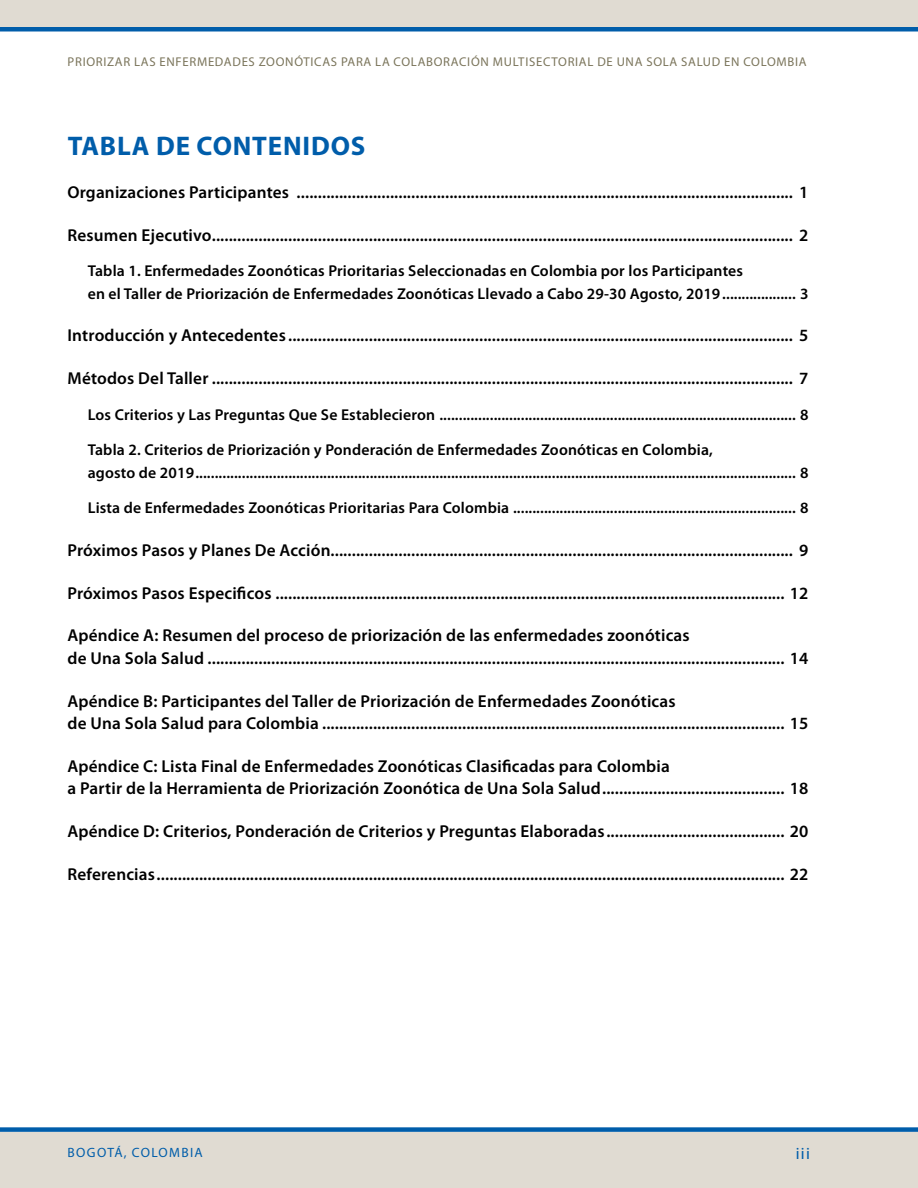
<style>
.page{position:relative;width:918px;height:1188px;background:#fff}
.page>*{position:absolute;margin:0;border:0;box-sizing:border-box;transform-origin:0 0}
.TOC_Header{font:700 27px "Myriad Pro";letter-spacing:.03em;color:#005daa}
.t1{font:600 17.25px/22.5px "Myriad Pro";letter-spacing:.01em;color:#000}
.t2{font:16.5px "Myriad Pro";color:#005daa}
.t3{font:600 15.75px/22.5px "Myriad Pro";letter-spacing:.01em;color:#000}
.t4{font:13.5px "Myriad Pro";letter-spacing:.1em;color:#005daa}
.t5{font:12.75px "Myriad Pro";letter-spacing:.055em;color:#7b755b}
</style>
<div class="page">
<div style="left:0;top:1132px;width:918px;height:56px;background:#e0dbd2"></div>
<div style="left:0;top:0;width:918px;height:27px;background:#e0dbd2"></div>
<div style="left:0;top:1127px;width:918px;height:5px;background:#005daa"></div>
<div style="left:0;top:27px;width:918px;height:5px;background:#005daa"></div>
<p class="t5" style="left:68px;top:55px;width:740px">PRIORIZAR LAS ENFERMEDADES ZOONÓTICAS PARA LA COLABORACIÓN MULTISECTORIAL DE UNA SOLA SALUD EN COLOMBIA</p>
<h2 class="TOC_Header" style="left:68px;top:131px;width:299px">TABLA DE CONTENIDOS</h2>
<p class="t1" style="left:68px;top:181px;width:743px">Organizaciones Participantes ..................................................................................................................... 1</p>
<p class="t1" style="left:68px;top:224px;width:743px">Resumen Ejecutivo......................................................................................................................................... 2</p>
<p class="t3" style="left:88px;top:260px;width:722px">Tabla 1. Enfermedades Zoonóticas Prioritarias Seleccionadas en Colombia por los Participantes<br>en el Taller de Priorización de Enfermedades Zoonóticas Llevado a Cabo 29-30 Agosto, 2019................... 3</p>
<p class="t1" style="left:68px;top:325px;width:743px">Introducción y Antecedentes ....................................................................................................................... 5</p>
<p class="t1" style="left:68px;top:367px;width:743px">Métodos Del Taller ......................................................................................................................................... 7</p>
<p class="t3" style="left:88px;top:403px;width:722px">Los Criterios y Las Preguntas Que Se Establecieron ............................................................................................ 8</p>
<p class="t3" style="left:88px;top:439px;width:722px">Tabla 2. Criterios de Priorización y Ponderación de Enfermedades Zoonóticas en Colombia,<br>agosto de 2019........................................................................................................................................................... 8</p>
<p class="t3" style="left:88px;top:497px;width:722px">Lista de Enfermedades Zoonóticas Prioritarias Para Colombia ......................................................................... 8</p>
<p class="t1" style="left:68px;top:539px;width:743px">Próximos Pasos y Planes De Acción............................................................................................................. 9</p>
<p class="t1" style="left:68px;top:582px;width:743px">Próximos Pasos Especificos ........................................................................................................................ 12</p>
<p class="t1" style="left:68px;top:625px;width:743px">Apéndice A: Resumen del proceso de priorización de las enfermedades zoonóticas<br>de Una Sola Salud ........................................................................................................................................ 14</p>
<p class="t1" style="left:68px;top:690px;width:743px">Apéndice B: Participantes del Taller de Priorización de Enfermedades Zoonóticas<br>de Una Sola Salud para Colombia ............................................................................................................. 15</p>
<p class="t1" style="left:68px;top:755px;width:743px">Apéndice C: Lista Final de Enfermedades Zoonóticas Clasificadas para Colombia<br>a Partir de la Herramienta de Priorización Zoonótica de Una Sola Salud........................................... 18</p>
<p class="t1" style="left:68px;top:820px;width:743px">Apéndice D: Criterios, Ponderación de Criterios y Preguntas Elaboradas.......................................... 20</p>
<p class="t1" style="left:68px;top:863px;width:743px">Referencias.................................................................................................................................................... 22</p>
<p class="t4" style="left:68px;top:1145px;width:137px">BOGOTÁ, COLOMBIA</p>
<p class="t2" style="left:796px;top:1144px;width:16px">iii</p>
</div>
